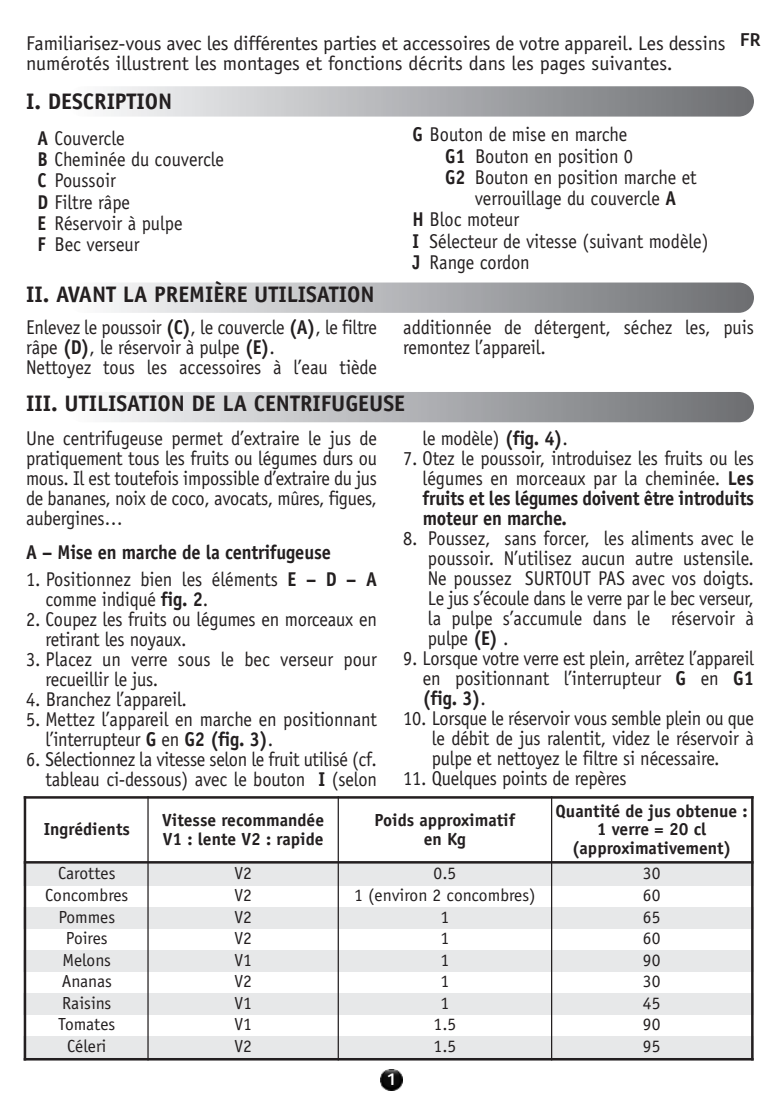
<style>
.page{position:relative;width:780px;height:1106px;background:#fff}
.page>*{position:absolute;margin:0;border:0;box-sizing:border-box;transform-origin:0 0}
.t1{font:700 22.5px "Officina Sans";color:#231f20}
.t2{font:20px/20px "Officina Sans";letter-spacing:-.01em;color:#231f20;scale:.92 1}
.t3{font:20px/20px "Officina Sans";letter-spacing:-.01em;color:#231f20}
.t4{font:700 20px "Officina Sans";letter-spacing:-.01em;color:#231f20;scale:.92 1}
.t5{font:700 18.5px "FS Albert";color:#231f20}
.t6{font:17.5px "Officina Sans";color:#231f20}
.t7{font:700 17.5px/18.8px "Officina Sans";color:#231f20;text-align:center}
.t8{font:700 16.75px "FS Albert";color:#fff}
.s1{font-weight:700}
</style>
<div class="page">
<img style="left:380px;top:1069px;width:22px;height:21px">
<div style="left:24px;top:863px;width:124px;height:22px;background:#e7e8e9"></div>
<div style="left:148px;top:863px;width:190px;height:22px;background:#e7e8e9"></div>
<div style="left:338px;top:863px;width:213px;height:22px;background:#e7e8e9"></div>
<div style="left:551px;top:863px;width:202px;height:22px;background:#e7e8e9"></div>
<div style="left:24px;top:907px;width:124px;height:21px;background:#e7e8e9"></div>
<div style="left:148px;top:907px;width:190px;height:21px;background:#e7e8e9"></div>
<div style="left:338px;top:907px;width:213px;height:21px;background:#e7e8e9"></div>
<div style="left:551px;top:907px;width:202px;height:21px;background:#e7e8e9"></div>
<div style="left:24px;top:950px;width:124px;height:21px;background:#e7e8e9"></div>
<div style="left:148px;top:950px;width:190px;height:21px;background:#e7e8e9"></div>
<div style="left:338px;top:950px;width:213px;height:21px;background:#e7e8e9"></div>
<div style="left:551px;top:950px;width:202px;height:21px;background:#e7e8e9"></div>
<div style="left:24px;top:993px;width:124px;height:22px;background:#e7e8e9"></div>
<div style="left:148px;top:993px;width:190px;height:22px;background:#e7e8e9"></div>
<div style="left:338px;top:993px;width:213px;height:22px;background:#e7e8e9"></div>
<div style="left:551px;top:993px;width:202px;height:22px;background:#e7e8e9"></div>
<div style="left:24px;top:1036px;width:124px;height:24px;background:#e7e8e9"></div>
<div style="left:148px;top:1036px;width:190px;height:24px;background:#e7e8e9"></div>
<div style="left:338px;top:1036px;width:213px;height:24px;background:#e7e8e9"></div>
<div style="left:551px;top:1036px;width:202px;height:24px;background:#e7e8e9"></div>
<hr style="left:24px;top:796px;width:2px;height:264px;background:#231f20">
<hr style="left:147px;top:796px;width:2px;height:264px;background:#231f20">
<hr style="left:337px;top:796px;width:2px;height:264px;background:#231f20">
<hr style="left:551px;top:796px;width:1px;height:264px;background:#231f20">
<hr style="left:751px;top:796px;width:2px;height:264px;background:#231f20">
<hr style="left:24px;top:796px;width:729px;height:2px;background:#231f20">
<hr style="left:24px;top:1058px;width:729px;height:2px;background:#231f20">
<hr style="left:24px;top:861px;width:729px;height:2px;background:#231f20">
<p class="t3" style="left:26px;top:35px;width:700px">Familiarisez-vous avec les différentes parties et accessoires de votre appareil. Les dessins numérotés illustrent les montages et fonctions décrits dans les pages suivantes.</p>
<p class="t1" style="left:26px;top:93px;width:148px">I. DESCRIPTION</p>
<p class="t2" style="left:37px;top:129px;width:204px;line-height:21.2px"><span class="s1">A</span> Couvercle<br><span class="s1">B</span> Cheminée du couvercle<br><span class="s1">C</span> Poussoir<br><span class="s1">D</span> Filtre râpe<br><span class="s1">E</span> Réservoir à pulpe<br><span class="s1">F</span> Bec verseur</p>
<p class="t2" style="left:412px;top:126px;width:235px"><span class="s1">G</span> Bouton de mise en marche</p>
<p class="t2" style="left:445px;top:147px;width:206px"><span class="s1">G1</span> Bouton en position 0</p>
<p class="t2" style="left:445px;top:169px;width:275px"><span class="s1">G2</span> Bouton en position marche et</p>
<p class="t2" style="left:474px;top:190px;width:220px">verrouillage du couvercle <span class="s1">A</span></p>
<p class="t2" style="left:412px;top:211px;width:117px"><span class="s1">H</span> Bloc moteur</p>
<p class="t2" style="left:412px;top:232px;width:323px"><span class="s1">I</span> Sélecteur de vitesse (suivant modèle)</p>
<p class="t2" style="left:412px;top:254px;width:129px"><span class="s1">J</span> Range cordon</p>
<p class="t1" style="left:26px;top:286px;width:350px">II. AVANT LA PREMIÈRE UTILISATION</p>
<p class="t5" style="left:740px;top:33px;width:22px">FR</p>
<p class="t2" style="left:26px;top:319px;width:383px">Enlevez le poussoir <span class="s1">(C)</span>, le couvercle <span class="s1">(A)</span>, le filtre râpe <span class="s1">(D)</span>, le réservoir à pulpe <span class="s1">(E)</span>.<br>Nettoyez tous les accessoires à l’eau tiède</p>
<p class="t2" style="left:403px;top:319px;width:382px">additionnée de détergent, séchez les, puis remontez l’appareil.</p>
<p class="t1" style="left:26px;top:395px;width:380px">III. UTILISATION DE LA CENTRIFUGEUSE</p>
<p class="t2" style="left:26px;top:430px;width:383px;text-align:justify">Une centrifugeuse permet d’extraire le jus de pratiquement tous les fruits ou légumes durs ou mous. Il est toutefois impossible d’extraire du jus de bananes, noix de coco, avocats, mûres, figues, aubergines…</p>
<p class="t4" style="left:26px;top:545px;width:332px">A – Mise en marche de la centrifugeuse</p>
<p class="t2" style="left:46px;top:571px;width:361px;text-indent:-19px">1. Positionnez bien les éléments <span class="s1">E – D – A </span>comme indiqué <span class="s1">fig. 2</span>.</p>
<p class="t2" style="left:46px;top:611px;width:361px;text-indent:-19px">2. Coupez les fruits ou légumes en morceaux en retirant les noyaux.</p>
<p class="t2" style="left:46px;top:651px;width:361px;text-indent:-19px">3. Placez un verre sous le bec verseur pour recueillir le jus.</p>
<p class="t2" style="left:26px;top:691px;width:176px">4. Branchez l’appareil.</p>
<p class="t2" style="left:46px;top:711px;width:361px;text-indent:-19px">5. Mettez l’appareil en marche en positionnant l’interrupteur <span class="s1">G</span> en <span class="s1">G2 (fig. 3)</span>.</p>
<p class="t2" style="left:26px;top:751px;width:382px;text-align:right">6. Sélectionnez la vitesse selon le fruit utilisé (cf. tableau ci-dessous) avec le bouton <span class="s1">I</span> (selon</p>
<p class="t2" style="left:422px;top:430px;width:159px">le modèle) <span class="s1">(fig. 4)</span>.</p>
<p class="t2" style="left:422px;top:450px;width:361px;text-align:justify;text-indent:-19px">7. Otez le poussoir, introduisez les fruits ou les légumes en morceaux par la cheminée. <span class="s1">Les fruits et les légumes doivent être introduits moteur en marche.</span></p>
<p class="t2" style="left:428px;top:530px;width:356px;text-align:justify;text-indent:-25px">8. Poussez, sans forcer, les aliments avec le poussoir. N’utilisez aucun autre ustensile.<br>Ne poussez SURTOUT PAS avec vos doigts.<br>Le jus s’écoule dans le verre par le bec verseur, la pulpe s’accumule dans le réservoir à pulpe <span class="s1">(E)</span> .</p>
<p class="t2" style="left:422px;top:650px;width:361px;text-align:justify;text-indent:-19px">9. Lorsque votre verre est plein, arrêtez l’appareil en positionnant l’interrupteur <span class="s1">G</span> en <span class="s1">G1 (fig. 3)</span>.</p>
<p class="t2" style="left:431px;top:710px;width:352px;text-align:justify;text-indent:-28px">10. Lorsque le réservoir vous semble plein ou que le débit de jus ralentit, videz le réservoir à pulpe et nettoyez le filtre si nécessaire.</p>
<p class="t2" style="left:403px;top:770px;width:244px">11. Quelques points de repères</p>
<p class="t7" style="left:44px;top:821px;width:88px">Ingrédients</p>
<p class="t7" style="left:162px;top:812px;width:163px;text-align:left">Vitesse recommandée<br>V1 : lente V2 : rapide</p>
<p class="t7" style="left:374px;top:812px;width:142px">Poids approximatif en Kg</p>
<p class="t7" style="left:555px;top:802px;width:194px">Quantité de jus obtenue :<br>1 verre = 20 cl (approximativement)</p>
<p class="t6" style="left:58px;top:866px;width:59px">Carottes</p>
<p class="t6" style="left:234px;top:866px;width:19px">V2</p>
<p class="t6" style="left:433px;top:866px;width:24px">0.5</p>
<p class="t6" style="left:643px;top:866px;width:19px">30</p>
<p class="t6" style="left:45px;top:888px;width:85px">Concombres</p>
<p class="t6" style="left:234px;top:888px;width:19px">V2</p>
<p class="t6" style="left:354px;top:888px;width:183px">1 (environ 2 concombres)</p>
<p class="t6" style="left:643px;top:888px;width:19px">60</p>
<p class="t6" style="left:58px;top:910px;width:58px">Pommes</p>
<p class="t6" style="left:234px;top:910px;width:19px">V2</p>
<p class="t6" style="left:440px;top:910px;width:10px">1</p>
<p class="t6" style="left:643px;top:910px;width:19px">65</p>
<p class="t6" style="left:66px;top:931px;width:43px">Poires</p>
<p class="t6" style="left:234px;top:931px;width:19px">V2</p>
<p class="t6" style="left:440px;top:931px;width:10px">1</p>
<p class="t6" style="left:643px;top:931px;width:19px">60</p>
<p class="t6" style="left:63px;top:953px;width:50px">Melons</p>
<p class="t6" style="left:234px;top:953px;width:19px">V1</p>
<p class="t6" style="left:440px;top:953px;width:10px">1</p>
<p class="t6" style="left:643px;top:953px;width:19px">90</p>
<p class="t6" style="left:62px;top:974px;width:52px">Ananas</p>
<p class="t6" style="left:234px;top:974px;width:19px">V2</p>
<p class="t6" style="left:440px;top:974px;width:10px">1</p>
<p class="t6" style="left:643px;top:974px;width:19px">30</p>
<p class="t6" style="left:62px;top:996px;width:51px">Raisins</p>
<p class="t6" style="left:234px;top:996px;width:19px">V1</p>
<p class="t6" style="left:440px;top:996px;width:10px">1</p>
<p class="t6" style="left:643px;top:996px;width:19px">45</p>
<p class="t6" style="left:58px;top:1017px;width:59px">Tomates</p>
<p class="t6" style="left:234px;top:1017px;width:19px">V1</p>
<p class="t6" style="left:433px;top:1017px;width:24px">1.5</p>
<p class="t6" style="left:643px;top:1017px;width:19px">90</p>
<p class="t6" style="left:67px;top:1039px;width:41px">Céleri</p>
<p class="t6" style="left:234px;top:1039px;width:19px">V2</p>
<p class="t6" style="left:433px;top:1039px;width:24px">1.5</p>
<p class="t6" style="left:643px;top:1039px;width:19px">95</p>
<p class="t8" style="left:387px;top:1073px;width:11px">1</p>
</div>
